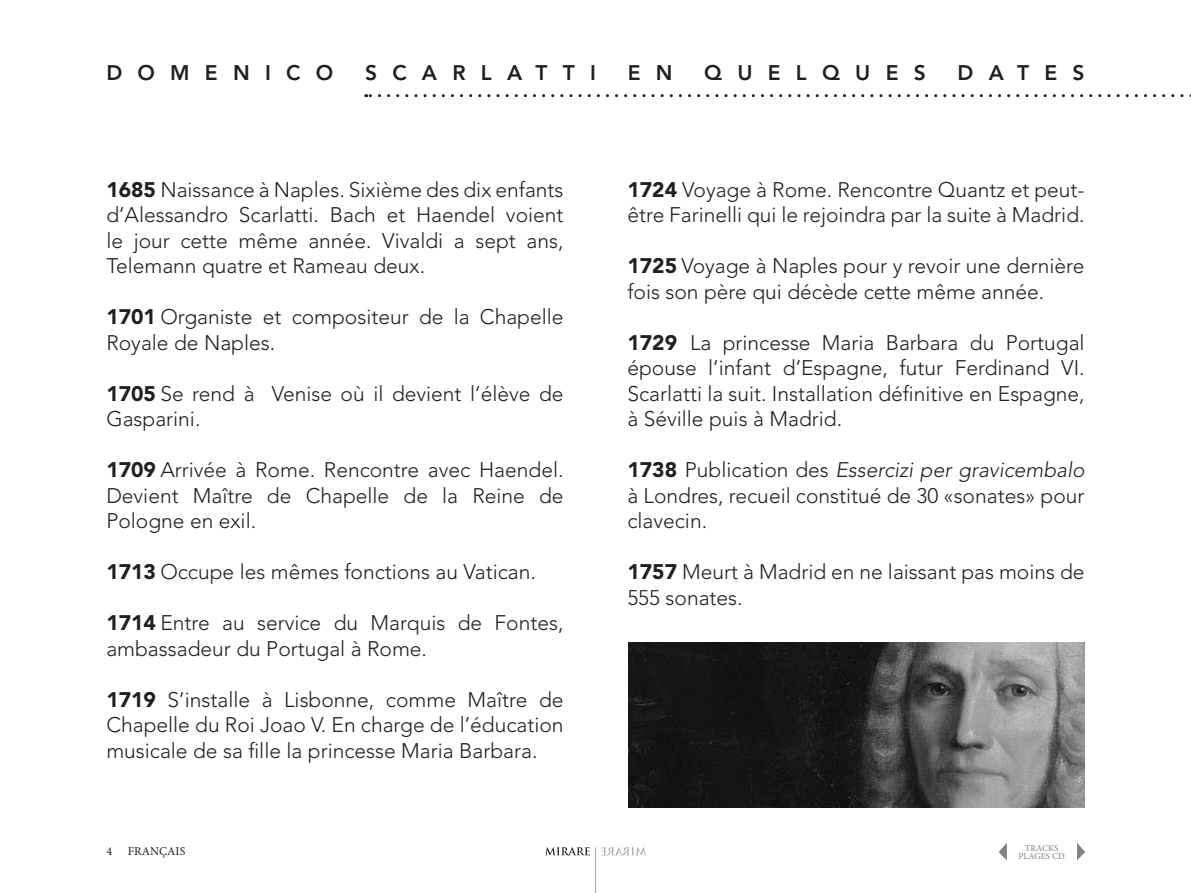
<style>
.page{position:relative;width:1191px;height:893px;background:#fff}
.page>*{position:absolute;margin:0;border:0;box-sizing:border-box;transform-origin:0 0}
.t1{font:300 21px/25.5px "Avenir";color:#231f20}
.t2{font:800 21px "Avenir";letter-spacing:.725em;color:#231f20}
.t3{font:12px "Minion Pro";letter-spacing:.01em;color:#231f20}
.t4{font:9px/7.5px "Minion Pro";color:#808285;text-align:center}
.s1{font-weight:900}
.s2{font-style:italic}
</style>
<div class="page">
<svg style="left:999px;top:843px;width:8px;height:17px"></svg>
<svg style="left:1077px;top:843px;width:8px;height:17px"></svg>
<svg style="left:545px;top:847px;width:45px;height:8px"></svg>
<svg style="left:601px;top:847px;width:45px;height:8px"></svg>
<hr style="left:595px;top:847px;width:1px;height:46px;background:#a8a9ad">
<svg style="left:366px;top:94px;width:816px;height:3px"></svg>
<img style="left:628px;top:643px;width:456px;height:165px">
<p class="t2" style="left:106px;top:60px;width:228px">DOMENICO</p>
<p class="t2" style="left:365px;top:60px;width:232px">SCARLATTI</p>
<p class="t2" style="left:627px;top:60px;width:46px">E N</p>
<p class="t2" style="left:704px;top:60px;width:223px">QUELQUES</p>
<p class="t2" style="left:957px;top:60px;width:129px">DATES</p>
<p class="t1" style="left:106px;top:177px;width:459px;text-align:justify"><span class="s1">1685</span> Naissance à Naples. Sixième des dix enfants d’Alessandro Scarlatti. Bach et Haendel voient le jour cette même année. Vivaldi a sept ans, Telemann quatre et Rameau deux.</p>
<p class="t1" style="left:106px;top:304px;width:459px"><span class="s1">1701</span> Organiste et compositeur de la Chapelle<br>Royale de Naples.</p>
<p class="t1" style="left:106px;top:381px;width:459px"><span class="s1">1705</span> Se rend à Venise où il devient l’élève de<br>Gasparini.</p>
<p class="t1" style="left:106px;top:457px;width:459px;text-align:justify"><span class="s1">1709</span> Arrivée à Rome. Rencontre avec Haendel.<br>Devient Maître de Chapelle de la Reine de Pologne en exil.</p>
<p class="t1" style="left:106px;top:559px;width:431px"><span class="s1">1713</span> Occupe les mêmes fonctions au Vatican.</p>
<p class="t1" style="left:106px;top:610px;width:459px"><span class="s1">1714</span> Entre au service du Marquis de Fontes, ambassadeur du Portugal à Rome.</p>
<p class="t1" style="left:106px;top:687px;width:459px;text-align:justify"><span class="s1">1719</span> S’installe à Lisbonne, comme Maître de Chapelle du Roi Joao V. En charge de l’éducation musicale de sa fille la princesse Maria Barbara.</p>
<p class="t1" style="left:627px;top:177px;width:459px"><span class="s1">1724</span> Voyage à Rome. Rencontre Quantz et peut&shy;être Farinelli qui le rejoindra par la suite à Madrid.</p>
<p class="t1" style="left:627px;top:253px;width:459px"><span class="s1">1725</span> Voyage à Naples pour y revoir une dernière fois son père qui décède cette même année.</p>
<p class="t1" style="left:627px;top:330px;width:459px;text-align:justify"><span class="s1">1729</span> La princesse Maria Barbara du Portugal épouse l’infant d’Espagne, futur Ferdinand VI.<br>Scarlatti la suit. Installation définitive en Espagne, à Séville puis à Madrid.</p>
<p class="t1" style="left:627px;top:457px;width:459px;text-align:justify"><span class="s1">1738</span> Publication des <span class="s2">Essercizi per gravicembalo </span>à Londres, recueil constitué de 30 «sonates» pour clavecin.</p>
<p class="t1" style="left:627px;top:559px;width:459px"><span class="s1">1757</span> Meurt à Madrid en ne laissant pas moins de<br>555 sonates.</p>
<p class="t3" style="left:106px;top:843px;width:7px">4</p>
<p class="t4" style="left:1018px;top:844px;width:48px">TRACKS<br>PLAGES CD</p>
<p class="t3" style="left:128px;top:843px;width:58px">FRANÇAIS</p>
</div>
